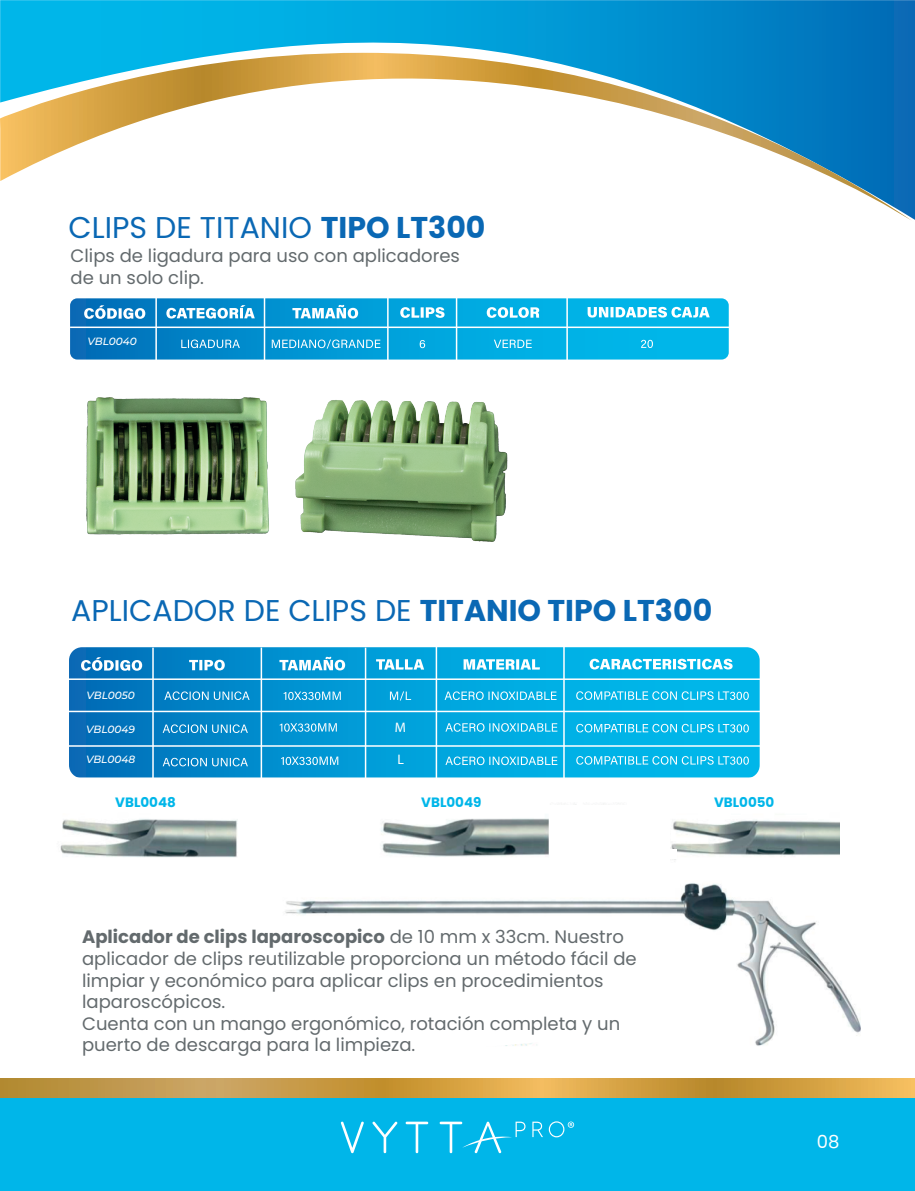
<style>
.page{position:relative;width:915px;height:1191px;background:#fff}
.page>*{position:absolute;margin:0;border:0;box-sizing:border-box;transform-origin:0 0}
.t1{font:30px "Poppins";color:#0a68b4}
.t2{font:18px/21.6px "Poppins";color:#636a6d}
.t3{font:18px "Poppins";color:#fff}
.t4{font:700 13.5px "Poppins";color:#00b6e9}
.t5{font:italic 500 10.5px "Montserrat";color:#fff}
.s1{font-weight:700}
</style>
<div class="page">
<svg style="left:0;top:0;width:914px;height:220px"></svg>
<div style="left:0;top:1097px;width:914px;height:93px;background:#00b6e9"></div>
<svg style="left:341px;top:1121px;width:23px;height:15px"></svg>
<svg style="left:405px;top:1121px;width:23px;height:15px"></svg>
<svg style="left:439px;top:1121px;width:86px;height:15px"></svg>
<svg style="left:372px;top:1121px;width:25px;height:15px"></svg>
<svg style="left:532px;top:1121px;width:42px;height:15px"></svg>
<svg style="left:0;top:1078px;width:914px;height:19px;background:#ce9e46"></svg>
<svg style="left:69px;top:647px;width:690px;height:130px;background:#059cd7"></svg>
<svg style="left:81px;top:657px;width:61px;height:14px"></svg>
<svg style="left:189px;top:659px;width:36px;height:11px"></svg>
<svg style="left:279px;top:657px;width:66px;height:13px"></svg>
<svg style="left:463px;top:659px;width:77px;height:10px"></svg>
<svg style="left:589px;top:659px;width:143px;height:10px"></svg>
<svg style="left:376px;top:659px;width:48px;height:10px"></svg>
<hr style="left:67px;top:678px;width:692px;height:2px;background:#fff">
<hr style="left:67px;top:710px;width:692px;height:2px;background:#fff">
<hr style="left:68px;top:745px;width:692px;height:1px;background:#fff">
<hr style="left:152px;top:647px;width:2px;height:137px;background:#fff">
<hr style="left:260px;top:647px;width:2px;height:137px;background:#fff">
<hr style="left:364px;top:647px;width:2px;height:137px;background:#fff">
<hr style="left:435px;top:646px;width:2px;height:137px;background:#fff">
<hr style="left:563px;top:646px;width:1px;height:136px;background:#fff">
<svg style="left:283px;top:691px;width:58px;height:9px"></svg>
<svg style="left:279px;top:723px;width:58px;height:8px"></svg>
<svg style="left:281px;top:756px;width:57px;height:9px"></svg>
<svg style="left:390px;top:691px;width:21px;height:9px"></svg>
<svg style="left:444px;top:691px;width:112px;height:9px"></svg>
<svg style="left:445px;top:723px;width:112px;height:8px"></svg>
<svg style="left:445px;top:756px;width:112px;height:9px"></svg>
<svg style="left:576px;top:691px;width:172px;height:9px;background:#47c9ee"></svg>
<svg style="left:576px;top:724px;width:172px;height:8px"></svg>
<svg style="left:576px;top:756px;width:172px;height:8px"></svg>
<svg style="left:164px;top:691px;width:85px;height:9px"></svg>
<svg style="left:163px;top:724px;width:85px;height:9px"></svg>
<svg style="left:163px;top:758px;width:85px;height:8px"></svg>
<img style="left:60px;top:803px;width:778px;height:57px">
<div style="left:242px;top:801px;width:133px;height:79px;background:#fff"></div>
<div style="left:549px;top:805px;width:120px;height:61px;background:#fff"></div>
<svg style="left:680px;top:803px;width:16px;height:6px"></svg>
<img style="left:285px;top:883px;width:576px;height:163px">
<svg style="left:285px;top:915px;width:381px;height:131px"></svg>
<div style="left:662px;top:849px;width:14px;height:10px;background:#fff"></div>
<svg style="left:70px;top:298px;width:658px;height:61px;background:#1fa8dc"></svg>
<img style="left:295px;top:400px;width:213px;height:142px">
<img style="left:86px;top:397px;width:183px;height:138px">
<svg style="left:0;top:1136px;width:914px;height:55px"></svg>
<svg style="left:395px;top:723px;width:10px;height:9px"></svg>
<svg style="left:398px;top:754px;width:5px;height:10px"></svg>
<h1 class="t1" style="left:69px;top:210px;width:418px">CLIPS DE TITANIO <span class="s1">TIPO LT300</span></h1>
<p class="t2" style="left:71px;top:245px;width:391px">Clips de ligadura para uso con aplicadores de un solo clip.</p>
<p class="t5" style="left:87px;top:333px;width:51px">VBL0040</p>
<h1 class="t1" style="left:71px;top:593px;width:642px">APLICADOR DE CLIPS DE <span class="s1">TITANIO TIPO LT300</span></h1>
<p class="t5" style="left:86px;top:688px;width:50px">VBL0050</p>
<p class="t5" style="left:86px;top:722px;width:50px">VBL0049</p>
<p class="t5" style="left:86px;top:751px;width:51px">VBL0048</p>
<p class="t4" style="left:115px;top:794px;width:62px">VBL0048</p>
<p class="t4" style="left:421px;top:794px;width:62px">VBL0049</p>
<p class="t4" style="left:713px;top:794px;width:62px">VBL0050</p>
<p class="t2" style="left:82px;top:926px;width:556px"><span class="s1">Aplicador de clips laparoscopico</span> de 10 mm x 33cm. Nuestro aplicador de clips reutilizable proporciona un método fácil de limpiar y económico para aplicar clips en procedimientos laparoscópicos.<br>Cuenta con un mango ergonómico, rotación completa y un puerto de descarga para la limpieza.</p>
<p class="t3" style="left:816px;top:1131px;width:24px">08</p>
</div>
